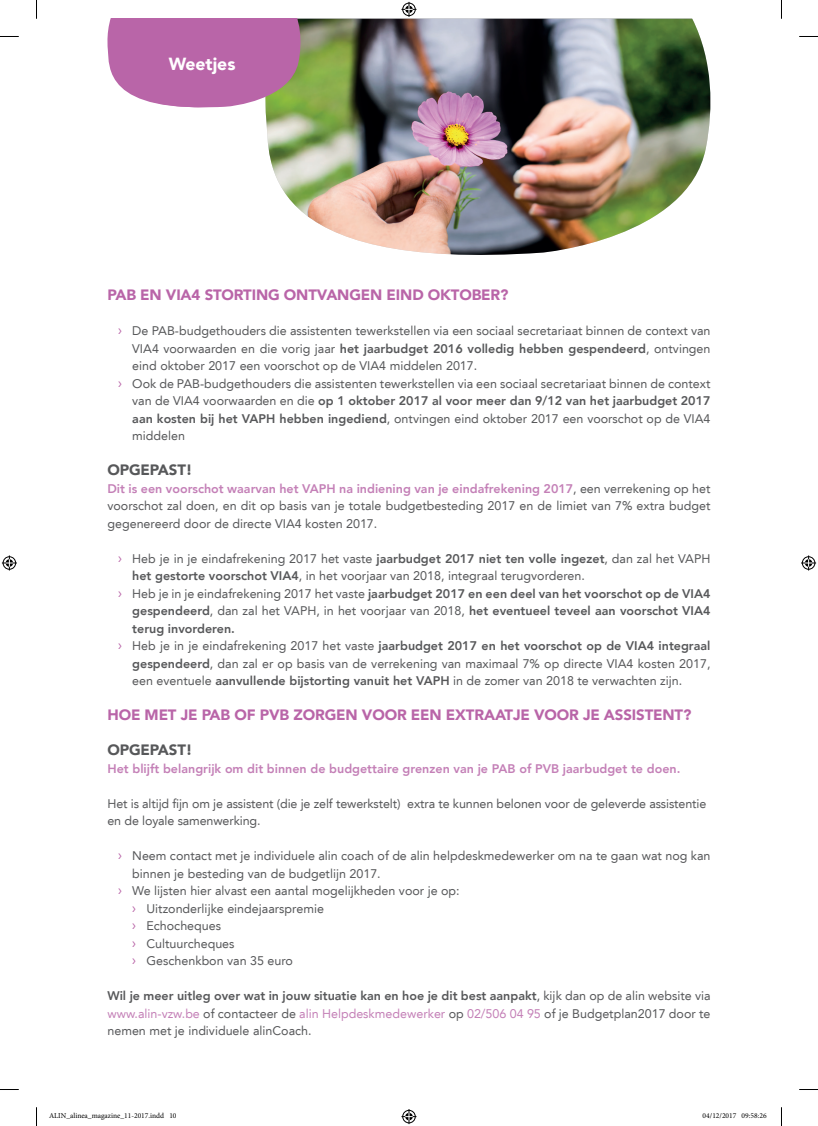
<style>
.page{position:relative;width:818px;height:1126px;background:#fff}
.page>*{position:absolute;margin:0;border:0;box-sizing:border-box;transform-origin:0 0}
.t1{font:900 17.5px "Avenir LT";color:#fff}
.t2{font:900 15px "Avenir LT";letter-spacing:-.01em;color:#b965a8}
.t3{font:900 15px "Avenir LT";letter-spacing:-.01em;color:#57585a}
.t4{font:12.5px/17.5px "Avenir LT";color:#57585a;text-align:justify}
.t5{font:800 12.5px "Avenir LT";color:#57585a}
.t6{font:800 12.5px "Avenir LT";color:#c480b7}
.t7{font:7.5px "Minion Pro";color:#000}
.s1{font-family:"Myriad Pro";font-size:15px;color:#b965a8}
.s2{font-weight:400}
.s3{font-weight:800}
.s4{font-weight:800;color:#c480b7}
.s5{font-family:"Myriad Pro";font-weight:400;font-size:15px;color:#b965a8}
.s6{color:#c480b7}
</style>
<div class="page">
<img style="left:266px;top:19px;width:445px;height:236px">
<svg style="left:107px;top:19px;width:199px;height:96px"></svg>
<svg style="left:0;top:36px;width:19px;height:1px"></svg>
<svg style="left:799px;top:36px;width:18px;height:1px"></svg>
<svg style="left:0;top:1089px;width:19px;height:1px"></svg>
<svg style="left:799px;top:1089px;width:18px;height:1px"></svg>
<svg style="left:36px;top:0;width:1px;height:19px"></svg>
<svg style="left:36px;top:1107px;width:1px;height:18px"></svg>
<svg style="left:401px;top:2px;width:15px;height:15px"></svg>
<svg style="left:401px;top:1109px;width:15px;height:14px"></svg>
<svg style="left:2px;top:555px;width:15px;height:15px"></svg>
<svg style="left:801px;top:555px;width:14px;height:15px"></svg>
<h1 class="t1" style="left:169px;top:54px;width:68px">Weetjes</h1>
<h1 class="t1" style="left:175px;top:54px;width:55px">Ni uw</h1>
<p class="t2" style="left:107px;top:286px;width:402px">PAB EN VIA4 STORTING ONTVANGEN EIND OKTOBER?</p>
<p class="t4" style="left:118px;top:322px;width:593px"><span class="s1">›</span> De PAB-budgethouders die assistenten tewerkstellen via een sociaal secretariaat binnen de context van</p>
<p class="t5" style="left:132px;top:341px;width:579px"><span class="s2">VIA4 voorwaarden en die vorig jaar</span> het jaarbudget 2016 volledig hebben gespendeerd<span class="s2">, ontvingen</span></p>
<p class="t4" style="left:132px;top:357px;width:346px">eind oktober 2017 een voorschot op de VIA4 middelen 2017.</p>
<p class="t4" style="left:118px;top:374px;width:593px"><span class="s1">›</span> Ook de PAB-budgethouders die assistenten tewerkstellen via een sociaal secretariaat binnen de context</p>
<p class="t5" style="left:132px;top:393px;width:579px"><span class="s2">van de VIA4 voorwaarden en die</span> op 1 oktober 2017 al voor meer dan 9/12 van het jaarbudget 2017</p>
<p class="t4" style="left:132px;top:409px;width:579px"><span class="s3">aan kosten bij het VAPH hebben ingediend</span>, ontvingen eind oktober 2017 een voorschot op de VIA4</p>
<p class="t4" style="left:132px;top:427px;width:54px">middelen</p>
<p class="t3" style="left:107px;top:461px;width:86px">OPGEPAST!</p>
<p class="t4" style="left:107px;top:479px;width:604px"><span class="s4">Dit is een voorschot waarvan het VAPH na indiening van je eindafrekening 2017</span>, een verrekening op het voorschot zal doen, en dit op basis van je totale budgetbesteding 2017 en de limiet van 7% extra budget gegenereerd door de directe VIA4 kosten 2017.</p>
<p class="t4" style="left:118px;top:549px;width:593px"><span class="s1">›</span> Heb je in je eindafrekening 2017 het vaste <span class="s3">jaarbudget 2017 niet ten volle ingezet</span>, dan zal het VAPH</p>
<p class="t4" style="left:132px;top:567px;width:454px"><span class="s3">het gestorte voorschot VIA4</span>, in het voorjaar van 2018, integraal terugvorderen.</p>
<p class="t5" style="left:118px;top:586px;width:593px"><span class="s5">›</span> <span class="s2">Heb je in je eindafrekening 2017 het vaste</span> jaarbudget 2017 en een deel van het voorschot op de VIA4</p>
<p class="t5" style="left:132px;top:603px;width:579px">gespendeerd<span class="s2">, dan zal het VAPH, in het voorjaar van 2018,</span> het eventueel teveel aan voorschot VIA4</p>
<p class="t5" style="left:132px;top:621px;width:104px">terug invorderen.</p>
<p class="t5" style="left:118px;top:638px;width:593px"><span class="s5">›</span> <span class="s2">Heb je in je eindafrekening 2017 het vaste</span> jaarbudget 2017 en het voorschot op de VIA4 integraal</p>
<p class="t4" style="left:132px;top:654px;width:579px"><span class="s3">gespendeerd</span>, dan zal er op basis van de verrekening van maximaal 7% op directe VIA4 kosten 2017,</p>
<p class="t4" style="left:132px;top:672px;width:551px">een eventuele <span class="s3">aanvullende bijstorting vanuit het VAPH</span> in de zomer van 2018 te verwachten zijn.</p>
<p class="t2" style="left:107px;top:706px;width:585px">HOE MET JE PAB OF PVB ZORGEN VOOR EEN EXTRAATJE VOOR JE ASSISTENT?</p>
<p class="t3" style="left:107px;top:741px;width:86px">OPGEPAST!</p>
<p class="t6" style="left:107px;top:761px;width:574px">Het blijft belangrijk om dit binnen de budgettaire grenzen van je PAB of PVB jaarbudget te doen.</p>
<p class="t4" style="left:107px;top:794px;width:600px">Het is altijd fijn om je assistent (die je zelf tewerkstelt) extra te kunnen belonen voor de geleverde assistentie en de loyale samenwerking.</p>
<p class="t4" style="left:118px;top:847px;width:593px"><span class="s1">›</span> Neem contact met je individuele alin coach of de alin helpdeskmedewerker om na te gaan wat nog kan</p>
<p class="t4" style="left:132px;top:864px;width:250px">binnen je besteding van de budgetlijn 2017.</p>
<p class="t4" style="left:118px;top:882px;width:343px"><span class="s1">›</span> We lijsten hier alvast een aantal mogelijkheden voor je op:</p>
<p class="t4" style="left:132px;top:899px;width:193px"><span class="s1">›</span> Uitzonderlijke eindejaarspremie</p>
<p class="t4" style="left:132px;top:917px;width:90px"><span class="s1">›</span> Echocheques</p>
<p class="t4" style="left:132px;top:934px;width:104px"><span class="s1">›</span> Cultuurcheques</p>
<p class="t4" style="left:132px;top:952px;width:162px"><span class="s1">›</span> Geschenkbon van 35 euro</p>
<p class="t4" style="left:107px;top:987px;width:604px"><span class="s3">Wil je meer uitleg over wat in jouw situatie kan en hoe je dit best aanpakt</span>, kijk dan op de alin website via <span class="s6">www.alin-vzw.be</span> of contacteer de <span class="s6">alin Helpdeskmedewerker</span> op <span class="s6">02/506 04 95</span> of je Budgetplan2017 door te nemen met je individuele alinCoach.</p>
<p class="t7" style="left:49px;top:1110px;width:129px">ALIN_alinea_magazine_11-2017.indd 10</p>
<p class="t7" style="left:702px;top:1110px;width:65px">04/12/2017 09:58:26</p>
</div>
